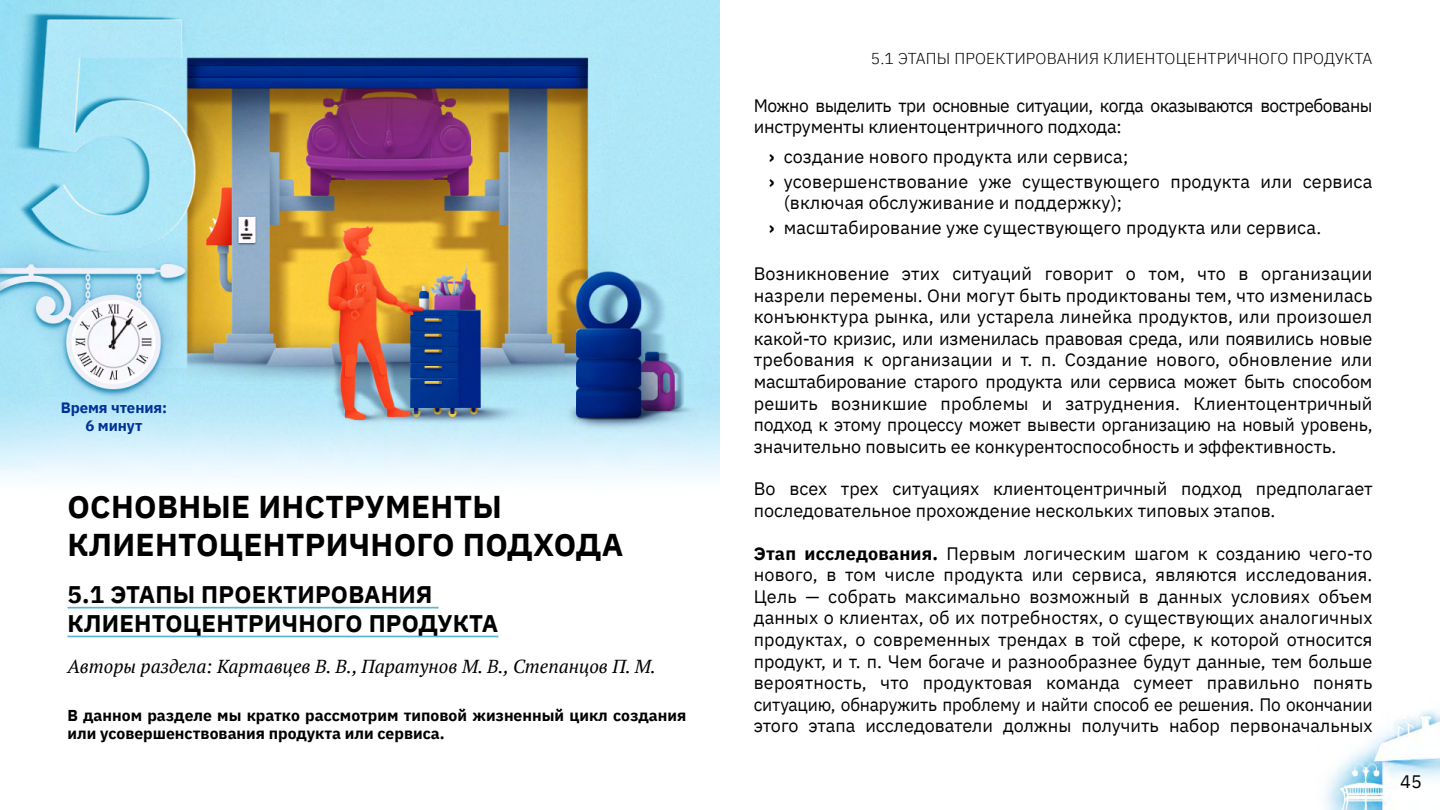
<style>
.page{position:relative;width:1440px;height:810px;background:#fff}
.page>*{position:absolute;margin:0;border:0;box-sizing:border-box;transform-origin:0 0}
.t1{font:700 31.5px/37.8px "IBM Plex Sans";letter-spacing:.01em;color:#000}
.t2{font:700 24px/28.8px "IBM Plex Sans";letter-spacing:.01em;color:#000}
.t3{font:italic 18.75px "PT Serif";color:#000}
.t4{font:18px/21.6px "IBM Plex Sans";color:#000}
.t5{font:18px/21.6px "IBM Plex Sans";letter-spacing:-.03em;color:#000}
.t6{font:700 15.75px/18px "IBM Plex Sans";color:#000}
.t7{font:300 15.75px "IBM Plex Sans";letter-spacing:.01em;color:#000}
.t8{font:700 15px/18px "IBM Plex Sans";letter-spacing:-.005em;color:#003296;text-align:center}
.s1{font-weight:700}
</style>
<div class="page">
<img style="left:1324px;top:710px;width:116px;height:100px">
<img style="left:0;top:0;width:720px;height:480px">
<hr style="left:68px;top:607px;width:371px;height:2px;background:#5ab4dc">
<hr style="left:68px;top:636px;width:430px;height:1px;background:#5ab4dc">
<p class="t8" style="left:61px;top:397px;width:108px">Время чтения:<br>6 минут</p>
<h1 class="t1" style="left:68px;top:485px;width:557px">ОСНОВНЫЕ ИНСТРУМЕНТЫ<br>КЛИЕНТОЦЕНТРИЧНОГО ПОДХОДА</h1>
<h2 class="t2" style="left:68px;top:579px;width:432px">5.1 ЭТАПЫ ПРОЕКТИРОВАНИЯ<br>КЛИЕНТОЦЕНТРИЧНОГО ПРОДУКТА</h2>
<p class="t3" style="left:68px;top:657px;width:590px">Авторы раздела: Картавцев В. В., Паратунов М. В., Степанцов П. М.</p>
<p class="t6" style="left:68px;top:706px;width:620px">В данном разделе мы кратко рассмотрим типовой жизненный цикл создания или усовершенствования продукта или сервиса.</p>
<p class="t7" style="left:871px;top:46px;width:503px">5.1 ЭТАПЫ ПРОЕКТИРОВАНИЯ КЛИЕНТОЦЕНТРИЧНОГО ПРОДУКТА</p>
<p class="t5" style="left:754px;top:93px;width:620px">Можно выделить три основные ситуации, когда оказываются востребованы инструменты клиентоцентричного подхода:</p>
<p class="t4" style="left:769px;top:143px;width:605px;line-height:24.8px"><span class="s1">›</span> создание нового продукта или сервиса;<br><span class="s1">›</span> усовершенствование уже существующего продукта или сервиса</p>
<p class="t4" style="left:769px;top:189px;width:554px;line-height:24.8px;text-indent:15px">(включая обслуживание и поддержку);<br><span class="s1">›</span> масштабирование уже существующего продукта или сервиса.</p>
<p class="t4" style="left:754px;top:261px;width:620px;text-align:justify">Возникновение этих ситуаций говорит о том, что в организации назрели перемены. Они могут быть продиктованы тем, что изменилась конъюнктура рынка, или устарела линейка продуктов, или произошел какой-то кризис, или изменилась правовая среда, или появились новые требования к организации и т. п. Создание нового, обновление или масштабирование старого продукта или сервиса может быть способом решить возникшие проблемы и затруднения. Клиентоцентричный подход к этому процессу может вывести организацию на новый уровень, значительно повысить ее конкурентоспособность и эффективность.</p>
<p class="t4" style="left:754px;top:477px;width:620px">Во всех трех ситуациях клиентоцентричный подход предполагает последовательное прохождение нескольких типовых этапов.</p>
<p class="t4" style="left:754px;top:541px;width:620px;text-align:justify"><span class="s1">Этап исследования.</span> Первым логическим шагом к созданию чего-то нового, в том числе продукта или сервиса, являются исследования.<br>Цель — собрать максимально возможный в данных условиях объем данных о клиентах, об их потребностях, о существующих аналогичных продуктах, о современных трендах в той сфере, к которой относится продукт, и т. п. Чем богаче и разнообразнее будут данные, тем больше вероятность, что продуктовая команда сумеет правильно понять ситуацию, обнаружить проблему и найти способ ее решения. По окончании этого этапа исследователи должны получить набор первоначальных</p>
<p class="t4" style="left:1400px;top:769px;width:23px">45</p>
</div>
